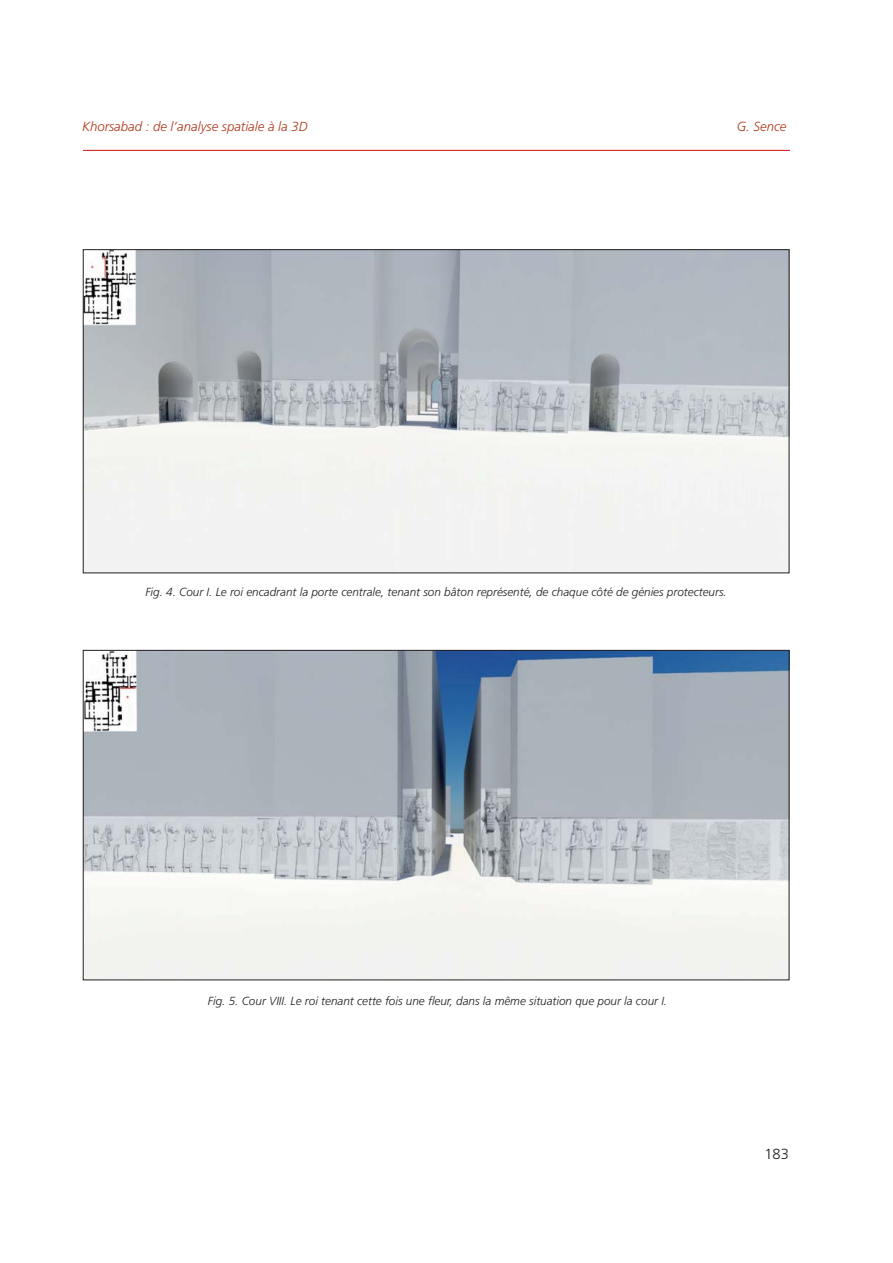
<style>
.page{position:relative;width:893px;height:1263px;background:#fff}
.page>*{position:absolute;margin:0;border:0;box-sizing:border-box;transform-origin:0 0}
.t1{font:300 14.7px "Frutiger";color:#231f20}
.t2{font:italic 300 13.2px "Frutiger";color:#ac381b}
.t3{font:italic 300 11.7px "Frutiger";color:#231f20}
</style>
<div class="page">
<hr style="left:83px;top:150px;width:707px;height:1px;background:#d2232a">
<img style="left:85px;top:251px;width:702px;height:320px">
<img style="left:85px;top:652px;width:702px;height:326px">
<p class="t2" style="left:82px;top:121px;width:227px">Khorsabad : de l’analyse spatiale à la 3D</p>
<p class="t2" style="left:737px;top:121px;width:51px">G. Sence</p>
<p class="t3" style="left:145px;top:588px;width:583px">Fig. 4. Cour I. Le roi encadrant la porte centrale, tenant son bâton représenté, de chaque côté de génies protecteurs.</p>
<p class="t3" style="left:208px;top:996px;width:461px">Fig. 5. Cour VIII. Le roi tenant cette fois une fleur, dans la même situation que pour la cour I.</p>
<p class="t1" style="left:764px;top:1148px;width:26px">183</p>
</div>
